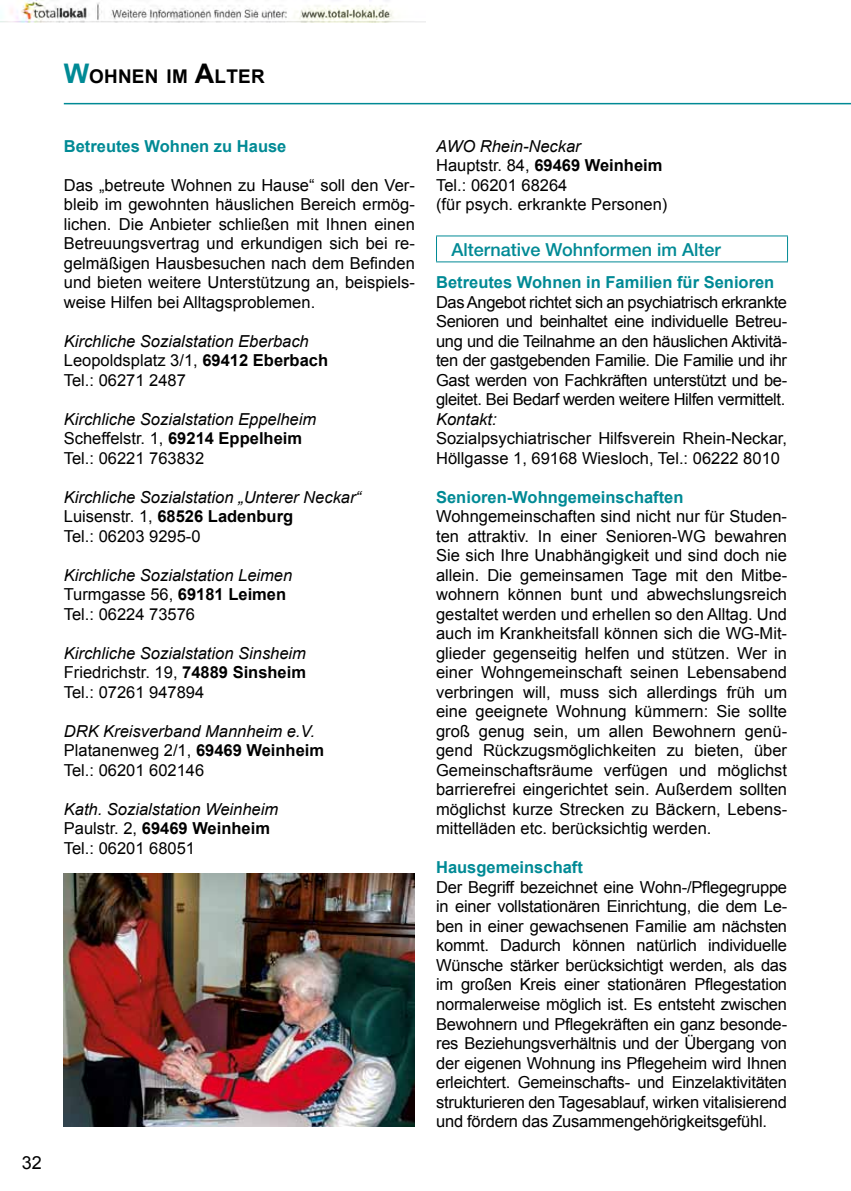
<style>
.page{position:relative;width:851px;height:1191px;background:#fff}
.page>*{position:absolute;margin:0;border:0;box-sizing:border-box;transform-origin:0 0}
.t1{font:700 18.9px "Arial";letter-spacing:.015em;color:#000}
.t2{font:500 18px "Helvetica Neue LT";color:#008a95}
.t3{font:18px "Arial";color:#000}
.t4{font:16.5px/19.5px "Arial";color:#000;text-align:justify}
.t5{font:italic 16.5px/19.5px "Arial";color:#000}
.t6{font:700 16.5px "Arial";color:#008a95}
.s1{font-size:27px;color:#008a95}
.s2{font-size:27px}
.s3{font-style:normal}
.s4{font-weight:700;font-style:normal}
.s5{font-style:italic}
.s6{font-weight:700}
</style>
<div class="page">
<hr style="left:64px;top:103px;width:786px;height:1px;background:#008a95">
<hr style="left:436px;top:236px;width:351px;height:1px;background:#008a95">
<svg style="left:436px;top:236px;width:1px;height:25px"></svg>
<svg style="left:787px;top:236px;width:1px;height:25px"></svg>
<hr style="left:436px;top:261px;width:351px;height:1px;background:#008a95">
<img style="left:64px;top:873px;width:351px;height:254px">
<img style="left:0;top:0;width:425px;height:23px">
<p class="t3" style="left:22px;top:1151px;width:22px">32</p>
<p class="t1" style="left:64px;top:64px;width:202px"><span class="s1">W</span>OHNEN IM <span class="s2">A</span>LTER</p>
<p class="t6" style="left:64px;top:135px;width:224px">Betreutes Wohnen zu Hause</p>
<p class="t4" style="left:64px;top:175px;width:352px">Das „betreute Wohnen zu Hause“ soll den Ver&shy;bleib im gewohnten häuslichen Bereich ermög&shy;lichen. Die Anbieter schließen mit Ihnen einen Betreuungsvertrag und erkundigen sich bei re&shy;gelmäßigen Hausbesuchen nach dem Befinden und bieten weitere Unterstützung an, beispiels&shy;weise Hilfen bei Alltagsproblemen.</p>
<p class="t5" style="left:64px;top:331px;width:266px">Kirchliche Sozialstation Eberbach<br><span class="s3">Leopoldsplatz 3/1,</span> <span class="s4">69412 Eberbach<br></span><span class="s3">Tel.: 06271 2487</span></p>
<p class="t5" style="left:64px;top:409px;width:254px">Kirchliche Sozialstation Eppelheim<br><span class="s3">Scheffelstr. 1,</span> <span class="s4">69214 Eppelheim<br></span><span class="s3">Tel.: 06221 763832</span></p>
<p class="t5" style="left:64px;top:487px;width:299px">Kirchliche Sozialstation „Unterer Neckar“<br><span class="s3">Luisenstr. 1,</span> <span class="s4">68526 Ladenburg<br></span><span class="s3">Tel.: 06203 9295-0</span></p>
<p class="t5" style="left:64px;top:565px;width:230px">Kirchliche Sozialstation Leimen<br><span class="s3">Turmgasse 56,</span> <span class="s4">69181 Leimen<br></span><span class="s3">Tel.: 06224 73576</span></p>
<p class="t4" style="left:64px;top:643px;width:244px"><span class="s5">Kirchliche Sozialstation Sinsheim </span>Friedrichstr. 19, <span class="s6">74889 Sinsheim </span>Tel.: 07261 947894</p>
<p class="t4" style="left:64px;top:721px;width:262px;text-align:left"><span class="s5">DRK Kreisverband Mannheim e.V.<br></span>Platanenweg 2/1, <span class="s6">69469 Weinheim<br></span>Tel.: 06201 602146</p>
<p class="t5" style="left:64px;top:799px;width:216px">Kath. Sozialstation Weinheim<br><span class="s3">Paulstr. 2,</span> <span class="s4">69469 Weinheim<br></span><span class="s3">Tel.: 06201 68051</span></p>
<p class="t4" style="left:436px;top:136px;width:233px;text-align:left"><span class="s5">AWO Rhein-Neckar<br></span>Hauptstr. 84, <span class="s6">69469 Weinheim<br></span>Tel.: 06201 68264<br>(für psych. erkrankte Personen)</p>
<p class="t2" style="left:451px;top:239px;width:271px">Alternative Wohnformen im Alter</p>
<p class="t6" style="left:436px;top:271px;width:340px">Betreutes Wohnen in Familien für Senioren</p>
<p class="t4" style="left:436px;top:292px;width:352px">Das Angebot richtet sich an psychiatrisch erkrankte Senioren und beinhaltet eine individuelle Betreu&shy;ung und die Teilnahme an den häuslichen Aktivitä&shy;ten der gastgebenden Familie. Die Familie und ihr Gast werden von Fachkräften unterstützt und be&shy;gleitet. Bei Bedarf werden weitere Hilfen vermittelt.</p>
<p class="t5" style="left:436px;top:409px;width:62px">Kontakt:</p>
<p class="t4" style="left:436px;top:429px;width:352px">Sozialpsychiatrischer Hilfsverein Rhein-Neckar,<br>Höllgasse 1, 69168 Wiesloch, Tel.: 06222 8010</p>
<p class="t6" style="left:436px;top:486px;width:249px">Senioren-Wohngemeinschaften</p>
<p class="t4" style="left:436px;top:507px;width:352px">Wohngemeinschaften sind nicht nur für Studen&shy;ten attraktiv. In einer Senioren-WG bewahren Sie sich Ihre Unabhängigkeit und sind doch nie allein. Die gemeinsamen Tage mit den Mitbe&shy;wohnern können bunt und abwechslungsreich gestaltet werden und erhellen so den Alltag. Und auch im Krankheitsfall können sich die WG-Mit&shy;glieder gegenseitig helfen und stützen. Wer in einer Wohngemeinschaft seinen Lebensabend verbringen will, muss sich allerdings früh um eine geeignete Wohnung kümmern: Sie sollte groß genug sein, um allen Bewohnern genü&shy;gend Rückzugsmöglichkeiten zu bieten, über Gemeinschaftsräume verfügen und möglichst barrierefrei eingerichtet sein. Außerdem sollten möglichst kurze Strecken zu Bäckern, Lebens&shy;mittelläden etc. berücksichtig werden.</p>
<p class="t6" style="left:436px;top:856px;width:148px">Hausgemeinschaft</p>
<p class="t4" style="left:436px;top:877px;width:352px">Der Begriff bezeichnet eine Wohn-/Pflegegruppe in einer vollstationären Einrichtung, die dem Le&shy;ben in einer gewachsenen Familie am nächsten kommt. Dadurch können natürlich individuelle Wünsche stärker berücksichtigt werden, als das im großen Kreis einer stationären Pflegestation normalerweise möglich ist. Es entsteht zwischen Bewohnern und Pflegekräften ein ganz besonde&shy;res Beziehungsverhältnis und der Übergang von der eigenen Wohnung ins Pflegeheim wird Ihnen erleichtert. Gemeinschafts- und Einzelaktivitäten strukturieren den Tagesablauf, wirken vitalisierend und fördern das Zusammengehörigkeitsgefühl.</p>
</div>
